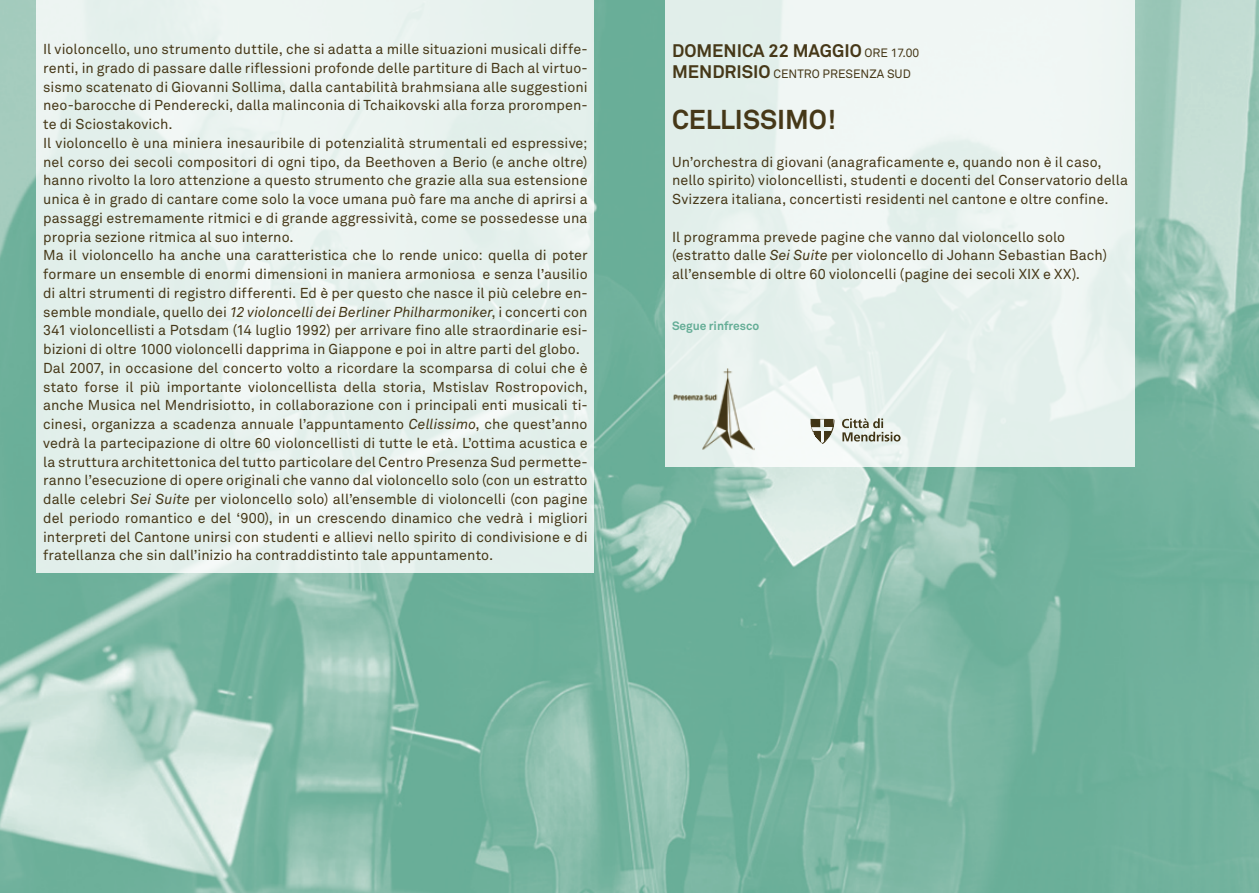
<style>
.page{position:relative;width:1259px;height:893px;background:#fff}
.page>*{position:absolute;margin:0;border:0;box-sizing:border-box;transform-origin:0 0}
.t1{font:700 27px "Akkurat";color:#463818}
.t2{font:700 18px "Akkurat";color:#463818}
.t3{font:14.25px/18.8px "Akkurat";letter-spacing:.005em;color:#463818}
.t4{font:12px "Akkurat";color:#463818}
.t5{font:700 12px "Akkurat";color:#64ad96}
.s1{font-style:italic}
.s2{font-weight:700;font-size:18px}
.s3{font-weight:400;font-size:12px}
</style>
<div class="page">
<img style="left:0;top:0;width:1259px;height:893px">
<div style="left:665px;top:0;width:469px;height:466px;background:#eaf3f0"></div>
<div style="left:37px;top:0;width:557px;height:573px;background:#e4f0ec"></div>
<img style="left:673px;top:368px;width:81px;height:82px">
<svg style="left:810px;top:419px;width:24px;height:25px"></svg>
<svg style="left:842px;top:418px;width:58px;height:23px"></svg>
<p class="t3" style="left:43px;top:39px;width:546px">Il violoncello, uno strumento duttile, che si adatta a mille situazioni musicali diffe&shy;renti, in grado di passare dalle riflessioni profonde delle partiture di Bach al virtuo&shy;sismo scatenato di Giovanni Sollima, dalla cantabilità brahmsiana alle suggestioni neo-barocche di Penderecki, dalla malinconia di Tchaikovski alla forza prorompen&shy;te di Sciostakovich.<br>Il violoncello è una miniera inesauribile di potenzialità strumentali ed espressive; nel corso dei secoli compositori di ogni tipo, da Beethoven a Berio (e anche oltre) hanno rivolto la loro attenzione a questo strumento che grazie alla sua estensione unica è in grado di cantare come solo la voce umana può fare ma anche di aprirsi a passaggi estremamente ritmici e di grande aggressività, come se possedesse una propria sezione ritmica al suo interno.<br>Ma il violoncello ha anche una caratteristica che lo rende unico: quella di poter formare un ensemble di enormi dimensioni in maniera armoniosa e senza l’ausilio di altri strumenti di registro differenti. Ed è per questo che nasce il più celebre en&shy;semble mondiale, quello dei <span class="s1">12 violoncelli dei Berliner Philharmoniker</span>, i concerti con 341 violoncellisti a Potsdam (14 luglio 1992) per arrivare fino alle straordinarie esi&shy;bizioni di oltre 1000 violoncelli dapprima in Giappone e poi in altre parti del globo.<br>Dal 2007, in occasione del concerto volto a ricordare la scomparsa di colui che è stato forse il più importante violoncellista della storia, Mstislav Rostropovich, anche Musica nel Mendrisiotto, in collaborazione con i principali enti musicali ti&shy;cinesi, organizza a scadenza annuale l’appuntamento <span class="s1">Cellissimo</span>, che quest’anno vedrà la partecipazione di oltre 60 violoncellisti di tutte le età. L’ottima acustica e la struttura architettonica del tutto particolare del Centro Presenza Sud permette&shy;ranno l’esecuzione di opere originali che vanno dal violoncello solo (con un estratto dalle celebri <span class="s1">Sei Suite</span> per violoncello solo) all’ensemble di violoncelli (con pagine del periodo romantico e del ‘900), in un crescendo dinamico che vedrà i migliori interpreti del Cantone unirsi con studenti e allievi nello spirito di condivisione e di fratellanza che sin dall’inizio ha contraddistinto tale appuntamento.</p>
<p class="t2" style="left:672px;top:39px;width:134px">DOM ENICA 22 MAGG</p>
<p class="t4" style="left:844px;top:45px;width:76px"><span class="s2">IO</span> ore 17.00</p>
<p class="t2" style="left:672px;top:60px;width:125px">MENDRISIO <span class="s3">Centr</span></p>
<p class="t4" style="left:812px;top:66px;width:99px">o Presenza Sud</p>
<h1 class="t1" style="left:672px;top:102px;width:165px">CELLISSIMO!</h1>
<p class="t3" style="left:672px;top:152px;width:457px">Un’orchestra di giovani (anagraficamente e, quando non è il caso, nello spirito) violoncellisti, studenti e docenti del Conservatorio della<br>Svizzera italiana, concertisti residenti nel cantone e oltre confine.</p>
<p class="t3" style="left:672px;top:227px;width:436px">Il programma prevede pagine che vanno dal violoncello solo (estratto dalle <span class="s1">Sei Suite</span> per violoncello di Johann Sebastian Bach) all’ensemble di oltre 60 violoncelli (pagine dei secoli XIX e XX).</p>
<p class="t5" style="left:672px;top:318px;width:89px">SEGUE RINFRESCO</p>
</div>
